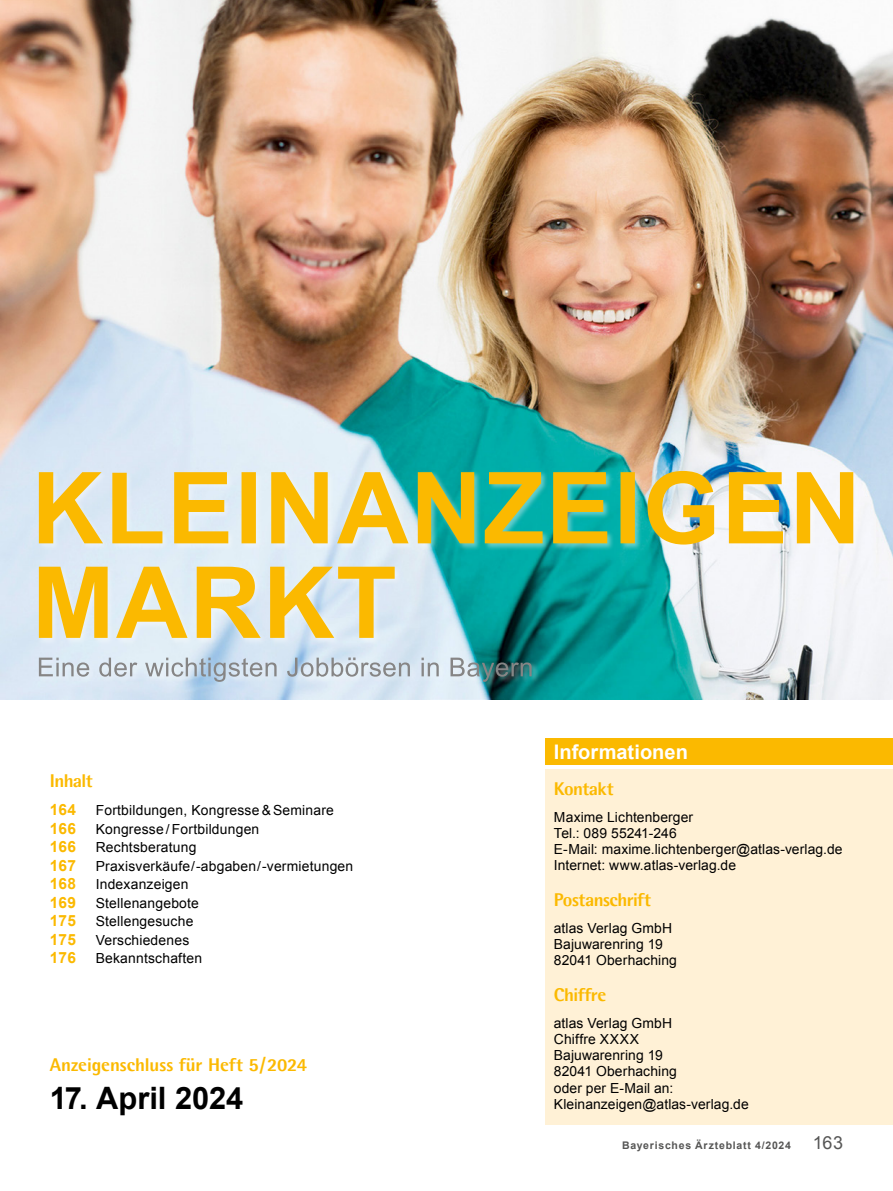
<style>
.page{position:relative;width:893px;height:1191px;background:#fff}
.page>*{position:absolute;margin:0;border:0;box-sizing:border-box;transform-origin:0 0}
.t1{font:700 30.9px "Arial";color:#000}
.t2{font:700 20.1px "Arial";color:#fff}
.t3{font:800 18.45px "Agfa Rotis Semisans";letter-spacing:-.02em;color:#fbb900}
.t4{font:700 15.45px "Arial";letter-spacing:.015em;color:#fbb900}
.t5{font:13.95px/16.2px "Arial";letter-spacing:.015em;color:#000}
.t6{font:700 10.5px "Arial";letter-spacing:.075em;color:#565655}
.s1{font-weight:400;font-size:18px}
</style>
<div class="page">
<img style="left:0;top:0;width:893px;height:699px">
<div style="left:545px;top:769px;width:348px;height:356px;background:#fff1d6"></div>
<div style="left:38px;top:656px;width:501px;height:33px;background:#fff;opacity:.4"></div>
<svg style="left:39px;top:657px;width:493px;height:25px;background:#b5c6cf"></svg>
<div style="left:38px;top:470px;width:823px;height:82px;background:#fff;opacity:.4"></div>
<svg style="left:39px;top:471px;width:814px;height:73px;background:#cbc874"></svg>
<div style="left:38px;top:565px;width:364px;height:81px;background:#fff;opacity:.4"></div>
<svg style="left:39px;top:566px;width:356px;height:72px;background:#ebd27e"></svg>
<div style="left:545px;top:738px;width:348px;height:27px;background:#fbb900"></div>
<h3 class="t3" style="left:50px;top:769px;width:44px">Inhalt</h3>
<p class="t4" style="left:50px;top:799px;width:28px">164</p>
<p class="t5" style="left:96px;top:802px;width:240px">Fortbildungen, Kongresse &amp; Seminare</p>
<p class="t4" style="left:50px;top:818px;width:28px">166</p>
<p class="t5" style="left:96px;top:821px;width:165px">Kongresse / Fortbildungen</p>
<p class="t4" style="left:50px;top:836px;width:28px">166</p>
<p class="t5" style="left:96px;top:839px;width:102px">Rechtsberatung</p>
<p class="t4" style="left:50px;top:855px;width:28px">167</p>
<p class="t5" style="left:96px;top:858px;width:259px">Praxisverkäufe/-abgaben/-vermietungen</p>
<p class="t4" style="left:50px;top:873px;width:28px">168</p>
<p class="t5" style="left:96px;top:876px;width:94px">Indexanzeigen</p>
<p class="t4" style="left:50px;top:892px;width:28px">169</p>
<p class="t5" style="left:96px;top:895px;width:105px">Stellenangebote</p>
<p class="t4" style="left:50px;top:910px;width:28px">175</p>
<p class="t5" style="left:96px;top:913px;width:99px">Stellengesuche</p>
<p class="t4" style="left:50px;top:929px;width:28px">175</p>
<p class="t5" style="left:96px;top:932px;width:95px">Verschiedenes</p>
<p class="t4" style="left:50px;top:947px;width:28px">176</p>
<p class="t5" style="left:96px;top:950px;width:108px">Bekanntschaften</p>
<h3 class="t3" style="left:50px;top:1052px;width:259px">Anzeigenschluss für Heft 5/2024</h3>
<h1 class="t1" style="left:50px;top:1077px;width:195px">17. April 2024</h1>
<h2 class="t2" style="left:554px;top:739px;width:136px">Informationen</h2>
<h3 class="t3" style="left:554px;top:776px;width:61px">Kontakt</h3>
<p class="t5" style="left:554px;top:809px;width:290px">Maxime Lichtenberger<br>Tel.: 089 55241-246<br>E-Mail: maxime.lichtenberger@atlas-verlag.de<br>Internet: www.atlas-verlag.de</p>
<h3 class="t3" style="left:554px;top:888px;width:99px">Postanschrift</h3>
<p class="t5" style="left:554px;top:920px;width:125px">atlas Verlag GmbH<br>Bajuwarenring 19<br>82041 Oberhaching</p>
<h3 class="t3" style="left:554px;top:982px;width:54px">Chiffre</h3>
<p class="t5" style="left:554px;top:1015px;width:196px">atlas Verlag GmbH<br>Chiffre XXXX<br>Bajuwarenring 19<br>82041 Oberhaching<br>oder per E-Mail an:<br>Kleinanzeigen@atlas-verlag.de</p>
<p class="t6" style="left:622px;top:1138px;width:222px">Bayerisches Ärzteblatt 4/2024 <span class="s1">163</span></p>
</div>
